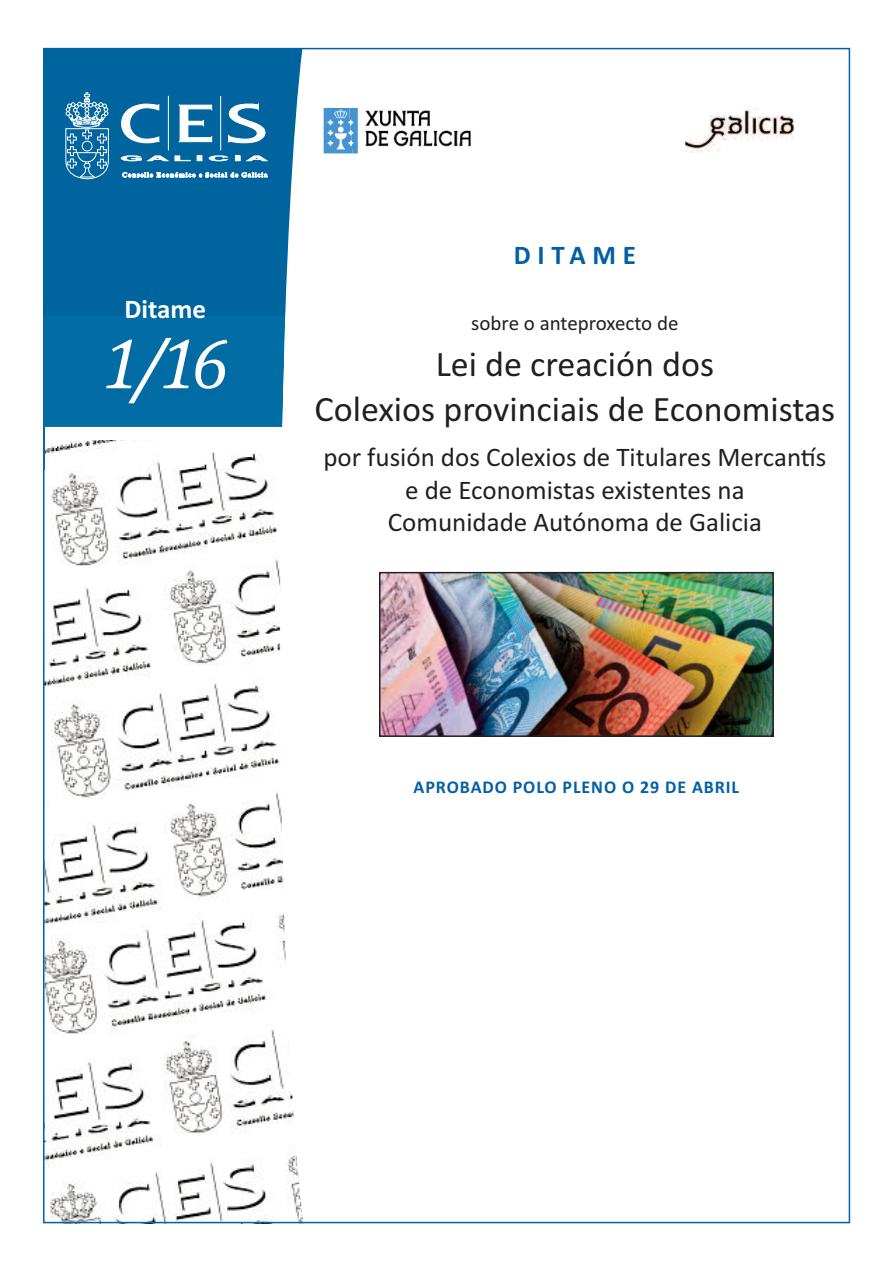
<style>
.page{position:relative;width:893px;height:1263px;background:#fff}
.page>*{position:absolute;margin:0;border:0;box-sizing:border-box;transform-origin:0 0}
.t1{font:italic 72px "Cambria";color:#fff}
.t2{font:36px/45.5px "Calibri";color:#231f20;text-align:center}
.t3{font:27px/32.4px "Calibri";color:#231f20;text-align:center}
.t4{font:700 27px "Calibri";color:#fff}
.t5{font:700 27px "Calibri";letter-spacing:.25em;color:#0260a4}
.t6{font:21px "Calibri";color:#231f20}
.t7{font:700 18px "Calibri";letter-spacing:.05em;color:#0260a4}
</style>
<div class="page">
<div style="left:43px;top:48px;width:263px;height:379px;background:#00649e"></div>
<svg style="left:66px;top:92px;width:43px;height:87px"></svg>
<svg style="left:122px;top:172px;width:146px;height:6px"></svg>
<hr style="left:168px;top:96px;width:1px;height:54px;background:#fff">
<hr style="left:220px;top:96px;width:1px;height:54px;background:#fff">
<svg style="left:229px;top:104px;width:36px;height:39px"></svg>
<svg style="left:179px;top:105px;width:33px;height:37px"></svg>
<svg style="left:121px;top:104px;width:38px;height:39px"></svg>
<svg style="left:121px;top:155px;width:48px;height:6px"></svg>
<svg style="left:175px;top:156px;width:16px;height:5px"></svg>
<svg style="left:197px;top:156px;width:5px;height:5px"></svg>
<svg style="left:209px;top:155px;width:19px;height:6px"></svg>
<svg style="left:236px;top:156px;width:4px;height:5px"></svg>
<svg style="left:246px;top:156px;width:22px;height:5px"></svg>
<img style="left:46px;top:469px;width:234px;height:751px">
<img style="left:685px;top:108px;width:110px;height:44px">
<svg style="left:280px;top:47px;width:86px;height:1177px"></svg>
<img style="left:45px;top:427px;width:236px;height:42px">
<img style="left:43px;top:316px;width:2px;height:153px">
<img style="left:45px;top:316px;width:236px;height:111px">
<div style="left:281px;top:316px;width:32px;height:153px;background:#fff"></div>
<img style="left:126px;top:316px;width:65px;height:2px">
<img style="left:352px;top:108px;width:119px;height:45px">
<img style="left:324px;top:108px;width:28px;height:45px">
<img style="left:382px;top:575px;width:389px;height:159px">
<div style="left:379px;top:572px;width:395px;height:165px;border:2px solid #231f20"></div>
<p class="t4" style="left:124px;top:293px;width:83px">Ditame</p>
<h1 class="t1" style="left:102px;top:321px;width:128px">1/16</h1>
<p class="t5" style="left:514px;top:239px;width:124px">DITAME</p>
<p class="t6" style="left:471px;top:311px;width:209px">sobre o anteproxecto de</p>
<h2 class="t2" style="left:315px;top:341px;width:522px">Lei de creación dos<br>Colexios provinciais de Economistas</h2>
<p class="t3" style="left:323px;top:441px;width:505px">por fusión dos Colexios de Titulares Mercantís e de Economistas existentes na<br>Comunidade Autónoma de Galicia</p>
<p class="t7" style="left:414px;top:776px;width:327px">APROBADO POLO PLENO O 29 DE ABRIL</p>
</div>
